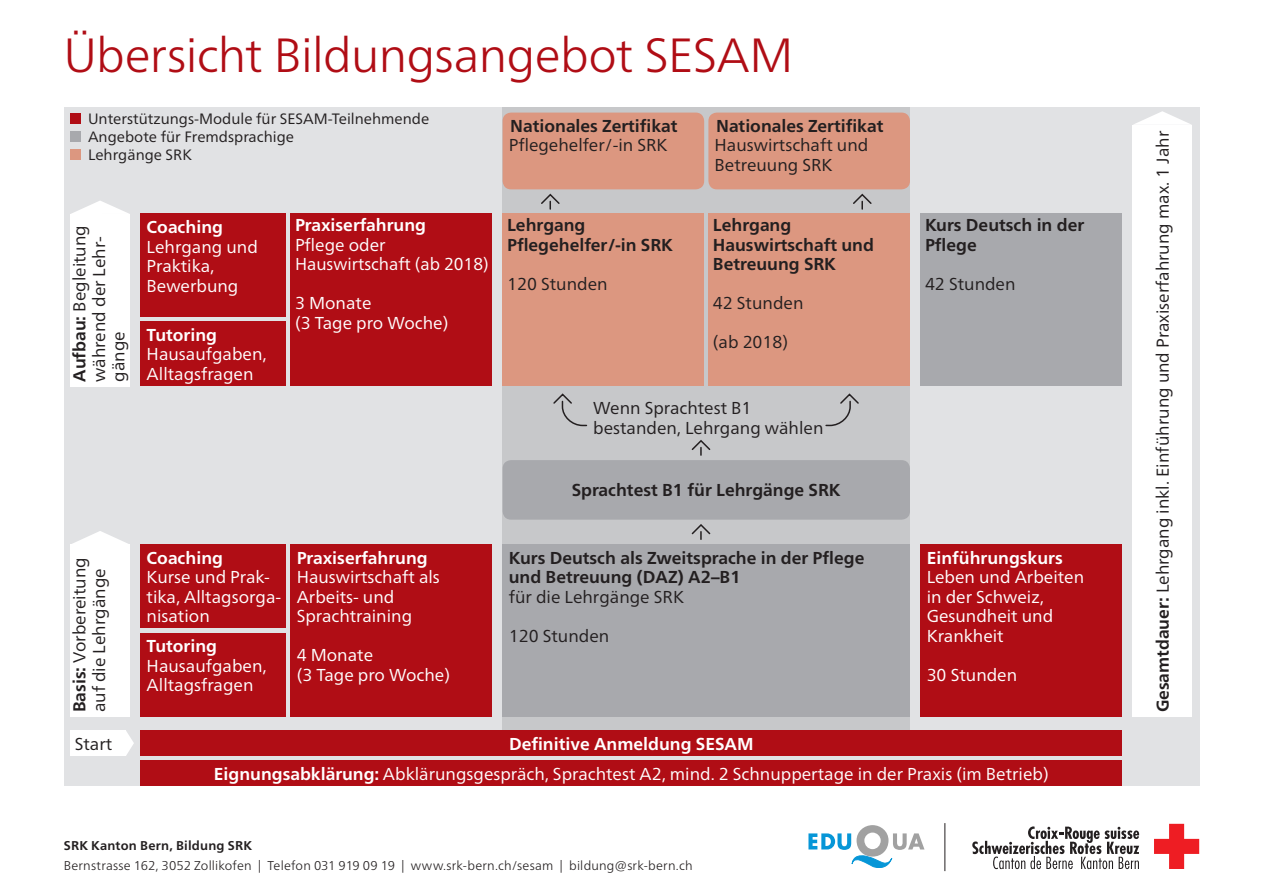
<style>
.page{position:relative;width:1263px;height:893px;background:#fff}
.page>*{position:absolute;margin:0;border:0;box-sizing:border-box;transform-origin:0 0}
.t1{font:300 48px "Frutiger Neue LTW1 G";letter-spacing:-.015em;color:#b00d15}
.t2{font:17.25px/19.5px "Frutiger Neue LTW1 G";color:#fff}
.t3{font:17.25px/19.5px "Frutiger Neue LTW1 G";color:#231f20}
.t4{font:700 17.25px/19.5px "Frutiger Neue LTW1 G";color:#231f20}
.t5{font:700 17.25px "Frutiger Neue LTW1 G";color:#fff}
.t6{font:15px/18px "Frutiger Neue LTW1 G";color:#231f20}
.t7{font:300 12.75px "Frutiger Neue LTW1 G";letter-spacing:.015em;color:#231f20}
.t8{font:700 12.75px "Frutiger Neue LTW1 G";letter-spacing:.02em;color:#231f20}
.s1{font-weight:700}
</style>
<div class="page">
<div style="left:64px;top:107px;width:1135px;height:679px;background:#e1e2e4"></div>
<div style="left:503px;top:107px;width:407px;height:623px;background:#c7c8ca"></div>
<svg style="left:1154px;top:824px;width:45px;height:45px"></svg>
<svg style="left:972px;top:826px;width:167px;height:43px"></svg>
<hr style="left:944px;top:823px;width:1px;height:48px;background:#231f20">
<svg style="left:808px;top:825px;width:116px;height:43px"></svg>
<div style="left:140px;top:760px;width:982px;height:26px;background:#b00d15"></div>
<div style="left:140px;top:730px;width:982px;height:26px;background:#b00d15"></div>
<div style="left:503px;top:113px;width:201px;height:76px;background:#dc9780;border-radius:9px"></div>
<div style="left:708px;top:113px;width:202px;height:76px;background:#dc9780;border-radius:9px"></div>
<div style="left:920px;top:214px;width:202px;height:172px;background:#a8a9ad"></div>
<div style="left:503px;top:214px;width:201px;height:172px;background:#dc9780"></div>
<div style="left:708px;top:214px;width:202px;height:172px;background:#dc9780"></div>
<div style="left:70px;top:113px;width:11px;height:11px;background:#b00d15"></div>
<div style="left:70px;top:131px;width:11px;height:11px;background:#a8a9ad"></div>
<div style="left:70px;top:149px;width:11px;height:11px;background:#dc9780"></div>
<svg style="left:825px;top:393px;width:34px;height:34px"></svg>
<svg style="left:553px;top:393px;width:35px;height:34px"></svg>
<svg style="left:691px;top:440px;width:20px;height:15px"></svg>
<svg style="left:541px;top:193px;width:19px;height:16px"></svg>
<svg style="left:853px;top:193px;width:19px;height:16px"></svg>
<div style="left:140px;top:214px;width:146px;height:103px;background:#b00d15"></div>
<div style="left:140px;top:321px;width:146px;height:65px;background:#b00d15"></div>
<div style="left:290px;top:214px;width:202px;height:172px;background:#b00d15"></div>
<div style="left:140px;top:544px;width:146px;height:84px;background:#b00d15"></div>
<div style="left:140px;top:633px;width:146px;height:84px;background:#b00d15"></div>
<div style="left:290px;top:544px;width:202px;height:173px;background:#b00d15"></div>
<div style="left:920px;top:544px;width:202px;height:173px;background:#b00d15"></div>
<div style="left:503px;top:544px;width:407px;height:173px;background:#a8a9ad"></div>
<div style="left:503px;top:460px;width:407px;height:60px;background:#a8a9ad;border-radius:9px"></div>
<svg style="left:691px;top:524px;width:20px;height:15px"></svg>
<div style="left:70px;top:544px;width:60px;height:173px;background:#fff"></div>
<svg style="left:72px;top:531px;width:56px;height:13px"></svg>
<div style="left:70px;top:214px;width:60px;height:172px;background:#fff"></div>
<svg style="left:71px;top:201px;width:58px;height:13px"></svg>
<div style="left:1132px;top:125px;width:60px;height:592px;background:#fff"></div>
<svg style="left:1133px;top:111px;width:58px;height:14px"></svg>
<div style="left:70px;top:730px;width:56px;height:26px;background:#fff"></div>
<svg style="left:126px;top:731px;width:8px;height:24px"></svg>
<h1 class="t1" style="left:64px;top:26px;width:731px">Übersicht Bildungsangebot SESAM</h1>
<p class="t6" style="left:88px;top:110px;width:343px">Unterstützungs-Module für SESAM-Teilnehmende<br>Angebote für Fremdsprachige<br>Lehrgänge SRK</p>
<p class="t3" style="left:70px;top:382px;width:158px;rotate:-90deg"><span class="s1">Aufbau:</span> Begleitung während der Lehr&shy;gänge</p>
<p class="t5" style="left:147px;top:217px;width:78px">Coaching</p>
<p class="t2" style="left:147px;top:237px;width:113px">Lehrgang und<br>Praktika,<br>Bewerbung</p>
<p class="t5" style="left:147px;top:324px;width:72px">Tutoring</p>
<p class="t2" style="left:147px;top:344px;width:121px">Hausaufgaben,<br>Alltagsfragen</p>
<p class="t5" style="left:295px;top:215px;width:133px">Praxiserfahrung</p>
<p class="t2" style="left:295px;top:235px;width:195px">Pflege oder<br>Hauswirtschaft (ab 2018)</p>
<p class="t2" style="left:295px;top:293px;width:155px">3 Monate<br>(3 Tage pro Woche)</p>
<p class="t3" style="left:70px;top:712px;width:157px;rotate:-90deg"><span class="s1">Basis:</span> Vorbereitung auf die Lehrgänge</p>
<p class="t3" style="left:75px;top:734px;width:39px">Start</p>
<p class="t5" style="left:147px;top:547px;width:78px">Coaching</p>
<p class="t2" style="left:147px;top:567px;width:135px">Kurse und Prak&shy;tika, Alltagsorga&shy;nisation</p>
<p class="t5" style="left:147px;top:636px;width:72px">Tutoring</p>
<p class="t2" style="left:147px;top:656px;width:121px">Hausaufgaben,<br>Alltagsfragen</p>
<p class="t5" style="left:297px;top:547px;width:133px">Praxiserfahrung</p>
<p class="t2" style="left:297px;top:567px;width:145px">Hauswirtschaft als<br>Arbeits- und<br>Sprachtraining</p>
<p class="t2" style="left:297px;top:645px;width:155px">4 Monate<br>(3 Tage pro Woche)</p>
<p class="t4" style="left:510px;top:116px;width:169px">Nationales Zertifikat</p>
<p class="t3" style="left:509px;top:135px;width:160px">Pflegehelfer/-in SRK</p>
<p class="t4" style="left:507px;top:216px;width:167px">Lehrgang<br>Pflegehelfer/-in SRK</p>
<p class="t3" style="left:507px;top:274px;width:102px">120 Stunden</p>
<p class="t4" style="left:716px;top:116px;width:169px">Nationales Zertifikat</p>
<p class="t3" style="left:715px;top:135px;width:155px">Hauswirtschaft und<br>Betreuung SRK</p>
<p class="t4" style="left:713px;top:216px;width:163px">Lehrgang<br>Hauswirtschaft und<br>Betreuung SRK</p>
<p class="t3" style="left:713px;top:293px;width:92px">42 Stunden</p>
<p class="t3" style="left:713px;top:332px;width:77px">(ab 2018)</p>
<p class="t3" style="left:593px;top:398px;width:232px">Wenn Sprachtest B1 bestanden, Lehrgang wählen</p>
<p class="t4" style="left:572px;top:481px;width:270px">Sprachtest B1 für Lehrgänge SRK</p>
<p class="t4" style="left:509px;top:548px;width:357px">Kurs Deutsch als Zweitsprache in der Pflege und Betreuung (DAZ) A2–B1</p>
<p class="t3" style="left:509px;top:587px;width:177px">für die Lehrgänge SRK</p>
<p class="t3" style="left:509px;top:626px;width:102px">120 Stunden</p>
<p class="t5" style="left:509px;top:733px;width:246px">Definitive Anmeldung SESAM</p>
<p class="t4" style="left:925px;top:216px;width:161px">Kurs Deutsch in der<br>Pflege</p>
<p class="t3" style="left:925px;top:274px;width:92px">42 Stunden</p>
<p class="t5" style="left:927px;top:547px;width:138px">Einführungskurs</p>
<p class="t2" style="left:927px;top:567px;width:159px">Leben und Arbeiten in der Schweiz,<br>Gesundheit und<br>Krankheit</p>
<p class="t2" style="left:927px;top:665px;width:92px">30 Stunden</p>
<p class="t2" style="left:214px;top:764px;width:836px"><span class="s1">Eignungsabklärung:</span> Abklärungsgespräch, Sprachtest A2, mind. 2 Schnuppertage in der Praxis (im Betrieb)</p>
<p class="t8" style="left:64px;top:838px;width:190px">SRK Kanton Bern, Bildung SRK</p>
<p class="t7" style="left:64px;top:858px;width:630px">Bernstrasse 162, 3052 Zollikofen | Telefon 031 919 09 19 | www.srk-bern.ch/sesam | bildung@srk-bern.ch</p>
<p class="t3" style="left:1153px;top:712px;width:583px;rotate:-90deg"><span class="s1">Gesamtdauer:</span> Lehrgang inkl. Einführung und Praxiserfahrung max. 1 Jahr</p>
</div>
